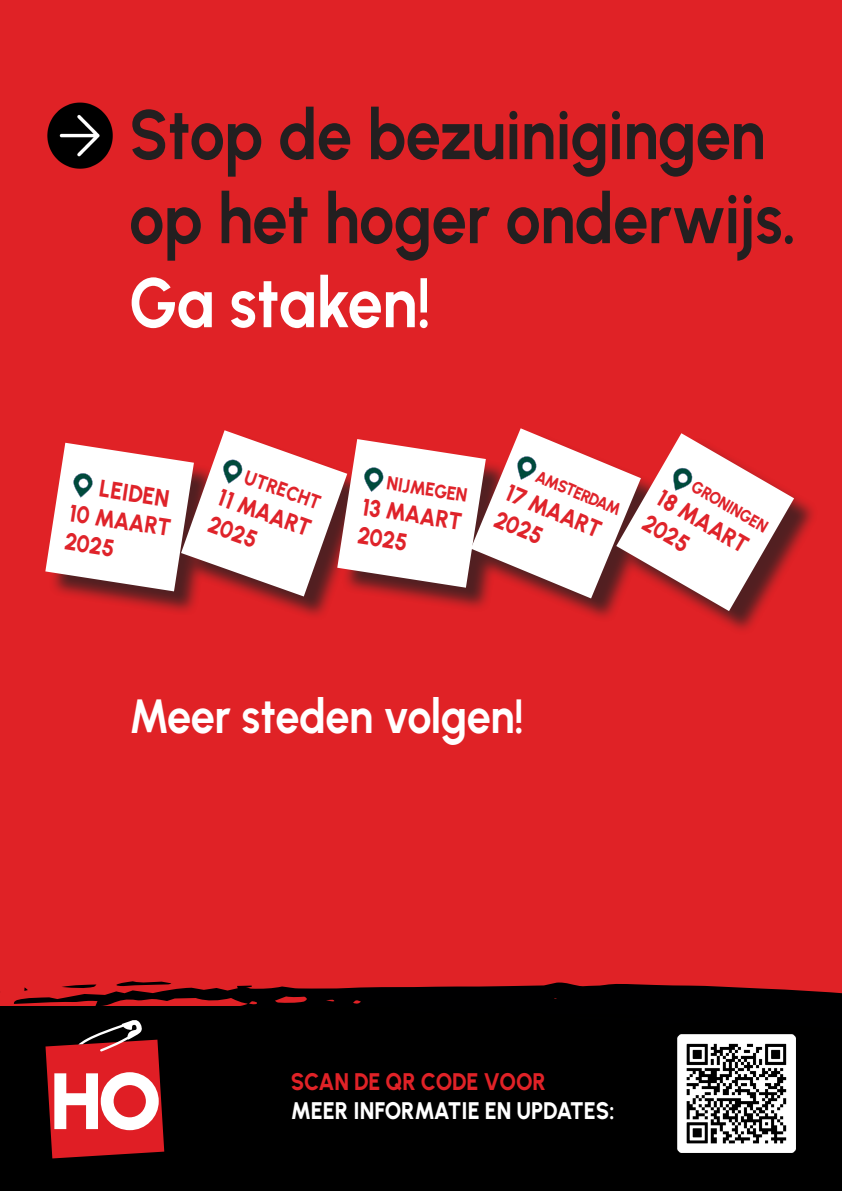
<style>
.page{position:relative;width:842px;height:1191px;background:#e02226}
.page>*{position:absolute;margin:0;border:0;box-sizing:border-box;transform-origin:0 0}
.t1{font:700 70px/84px "Urbanist";letter-spacing:-.01em;color:#231f20;scale:.9 1}
.t2{font:700 48px "Urbanist";letter-spacing:-.01em;color:#fff;scale:.9 1}
.t3{font:800 24px "Urbanist";color:#df232a;scale:.9 1}
.t4{font:800 24px "Urbanist";color:#fff;scale:.9 1}
.t5{font:800 24px "Urbanist";letter-spacing:-.015em;color:#e02227;scale:.9 1}
.t6{font:800 20px "Urbanist";color:#df232a;scale:.9 1}
.t7{font:800 19px "Urbanist";color:#df232a;scale:.9 1}
.t8{font:800 17px "Urbanist";color:#df232a;scale:.9 1}
.s1{color:#fff}
</style>
<div class="page">
<div style="left:0;top:1006px;width:842px;height:185px;background:#000"></div>
<svg style="left:14px;top:982px;width:828px;height:24px;fill:#000001"></svg>
<svg style="left:116px;top:981px;width:56px;height:5px"></svg>
<svg style="left:62px;top:984px;width:34px;height:4px"></svg>
<svg style="left:237px;top:985px;width:15px;height:4px"></svg>
<svg style="left:24px;top:987px;width:4px;height:4px"></svg>
<img style="left:677px;top:1034px;width:119px;height:119px">
<svg style="left:46px;top:1020px;width:118px;height:138px"></svg>
<img style="left:47px;top:102px;width:66px;height:67px">
<div style="left:49px;top:432px;width:769px;height:203px;background:#231f20;opacity:.75"></div>
<svg style="left:45px;top:428px;width:749px;height:183px"></svg>
<p class="t1" style="left:129px;top:91px;width:708px">Stop de bezuinigingen</p>
<p class="t1" style="left:129px;top:175px;width:743px">op het hoger onderwijs.<br><span class="s1">Ga staken!</span></p>
<p class="t3" style="left:102px;top:472px;width:80px;rotate:9deg">LEIDEN</p>
<p class="t3" style="left:72px;top:497px;width:115px;rotate:9deg">10 MAART</p>
<p class="t3" style="left:68px;top:525px;width:57px;rotate:9deg">2025</p>
<p class="t6" style="left:249px;top:464px;width:91px;rotate:20deg">UTRECHT</p>
<p class="t3" style="left:225px;top:481px;width:109px;rotate:20deg">11 MAART</p>
<p class="t3" style="left:215px;top:508px;width:57px;rotate:20deg">2025</p>
<p class="t7" style="left:389px;top:470px;width:92px;rotate:9deg">NIJMEGEN</p>
<p class="t3" style="left:365px;top:491px;width:113px;rotate:9deg">13 MAART</p>
<p class="t3" style="left:360px;top:519px;width:57px;rotate:9deg">2025</p>
<p class="t8" style="left:541px;top:465px;width:102px;rotate:23deg">AMSTERDAM</p>
<p class="t3" style="left:513px;top:477px;width:114px;rotate:23deg">17 MAART</p>
<p class="t3" style="left:502px;top:503px;width:57px;rotate:23deg">2025</p>
<p class="t8" style="left:698px;top:475px;width:96px;rotate:30deg">GRONINGEN</p>
<p class="t3" style="left:667px;top:482px;width:114px;rotate:30deg">18 MAART</p>
<p class="t3" style="left:652px;top:507px;width:57px;rotate:30deg">2025</p>
<p class="t2" style="left:129px;top:684px;width:441px">Meer steden volgen!</p>
<p class="t5" style="left:291px;top:1065px;width:285px">SCAN DE QR CODE VOOR</p>
<p class="t4" style="left:291px;top:1094px;width:361px">MEER INFORMATIE EN UPDATES:</p>
</div>
